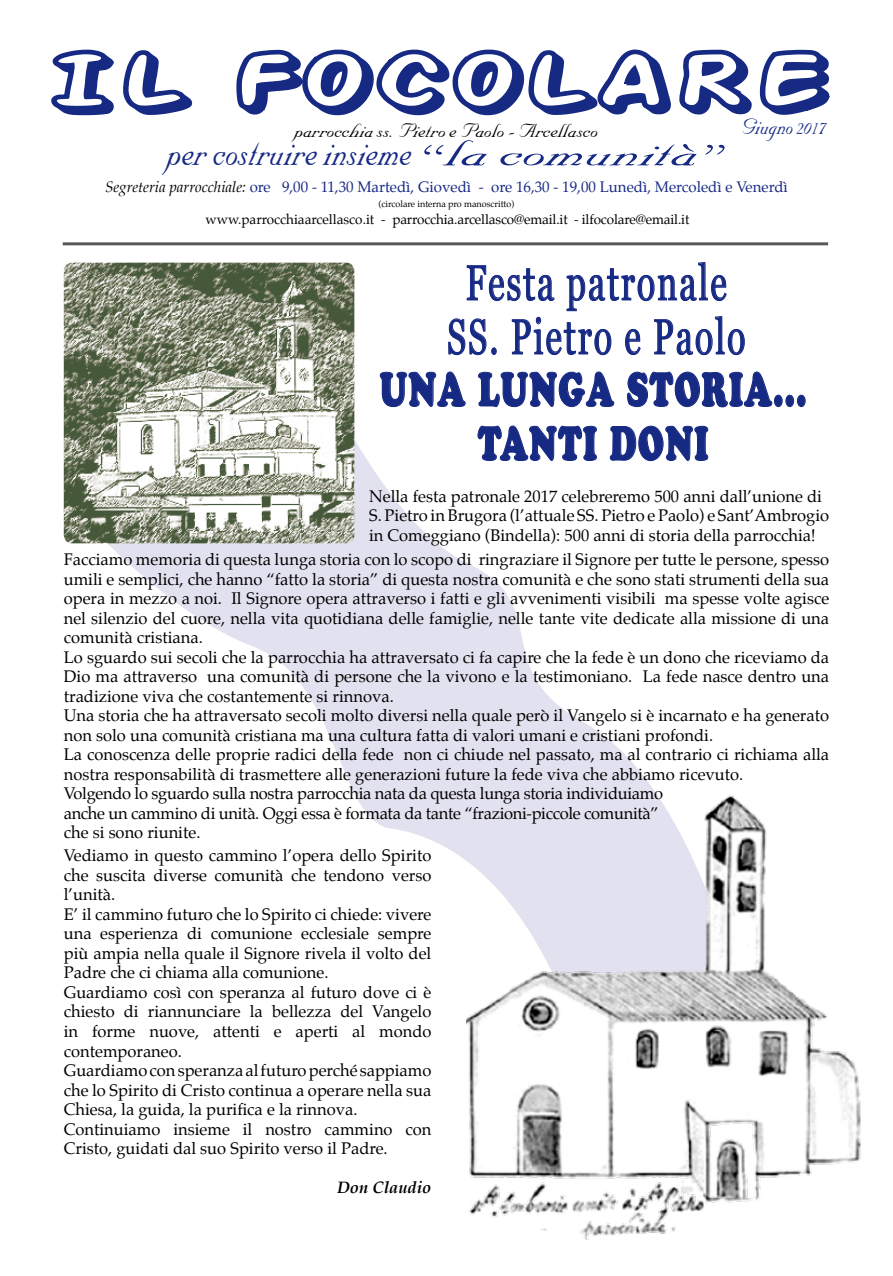
<style>
.page{position:relative;width:893px;height:1276px;background:#fff}
.page>*{position:absolute;margin:0;border:0;box-sizing:border-box;transform-origin:0 0}
.t1{font:79.5px "Action Man Shaded";color:#162983;scale:1.5 1}
.t2{font:49.5px/54px "Georgia";letter-spacing:.06em;color:#162983;text-align:center;scale:.69 1}
.t3{font:47.25px/54px "Cooper Black Std";letter-spacing:.05em;color:#162983;text-align:center;scale:.67 1}
.t4{font:46.2px "Nuptial Script";color:#162983;scale:.82 1}
.t5{font:27px "Nuptial Script";color:#162983;scale:.82 1}
.t6{font:22.5px "Nuptial Script";color:#000}
.t7{font:16.5px/19.5px "Palatino";color:#000}
.t8{font:italic 700 16.5px "Palatino";color:#000}
.t9{font:15px "Palatino";color:#162983}
.t10{font:13.5px "Palatino";letter-spacing:-.01em;color:#000}
.t11{font:9px "Palatino";color:#000}
.s1{font-style:italic;color:#000}
.s2{font-size:42.9px}
</style>
<div class="page">
<svg style="left:78px;top:345px;width:574px;height:515px"></svg>
<div style="left:355px;top:347px;width:470px;height:135px;background:#fff"></div>
<div style="left:774px;top:395px;width:8px;height:12px;border:1px solid #162983;border-radius:50%"></div>
<div style="left:786px;top:395px;width:8px;height:12px;border:1px solid #162983;border-radius:50%"></div>
<div style="left:797px;top:395px;width:8px;height:12px;border:1px solid #162983;border-radius:50%"></div>
<svg style="left:379px;top:262px;width:393px;height:250px"></svg>
<hr style="left:63px;top:242px;width:765px;height:3px;background:#58585a">
<svg style="left:51px;top:49px;width:63px;height:67px"></svg>
<svg style="left:123px;top:50px;width:70px;height:65px"></svg>
<svg style="left:236px;top:49px;width:594px;height:67px"></svg>
<img style="left:64px;top:263px;width:290px;height:280px">
<img style="left:466px;top:787px;width:394px;height:453px">
<h1 class="t1" style="left:44px;top:25px;width:525px">IL FOCOLARE</h1>
<h3 class="t6" style="left:295px;top:118px;width:305px">parrocchia ss. Pietro e Paolo - Arcellasco</h3>
<h3 class="t5" style="left:742px;top:111px;width:104px">Giugno 2017</h3>
<p class="t9" style="left:105px;top:174px;width:684px"><span class="s1">Segreteria parrocchiale:</span> ore 9,00 - 11,30 Martedì, Giovedì - ore 16,30 - 19,00 Lunedì, Mercoledì e Venerdì</p>
<p class="t11" style="left:378px;top:196px;width:137px">(circolare interna pro manoscritto)</p>
<h3 class="t4" style="left:167px;top:126px;width:682px">per costruire insieme <span class="s2">“la comunità”</span></h3>
<p class="t10" style="left:206px;top:208px;width:485px">www.parrocchiaarcellasco.it - parrocchia.arcellasco@email.it - ilfocolare@email.it</p>
<h2 class="t2" style="left:447px;top:257px;width:434px">Festa patronale<br>SS. Pietro e Paolo</h2>
<h3 class="t3" style="left:380px;top:362px;width:638px">UNA LUNGA STORIA...<br>TANTI DONI</h3>
<p class="t7" style="left:369px;top:486px;width:462px">Nella festa patronale 2017 celebreremo 500 anni dall’unione di<br>S. Pietro in Brugora (l’attuale SS. Pietro e Paolo) e Sant’Ambrogio in Comeggiano (Bindella): 500 anni di storia della parrocchia!</p>
<p class="t7" style="left:64px;top:549px;width:767px">Facciamo memoria di questa lunga storia con lo scopo di ringraziare il Signore per tutte le persone, spesso umili e semplici, che hanno “fatto la storia” di questa nostra comunità e che sono stati strumenti della sua opera in mezzo a noi. Il Signore opera attraverso i fatti e gli avvenimenti visibili ma spesse volte agisce nel silenzio del cuore, nella vita quotidiana delle famiglie, nelle tante vite dedicate alla missione di una comunità cristiana.<br>Lo sguardo sui secoli che la parrocchia ha attraversato ci fa capire che la fede è un dono che riceviamo da Dio ma attraverso una comunità di persone che la vivono e la testimoniano. La fede nasce dentro una tradizione viva che costantemente si rinnova.<br>Una storia che ha attraversato secoli molto diversi nella quale però il Vangelo si è incarnato e ha generato non solo una comunità cristiana ma una cultura fatta di valori umani e cristiani profondi.<br>La conoscenza delle proprie radici della fede non ci chiude nel passato, ma al contrario ci richiama alla nostra responsabilità di trasmettere alle generazioni future la fede viva che abbiamo ricevuto.<br>Volgendo lo sguardo sulla nostra parrocchia nata da questa lunga storia individuiamo<br>anche un cammino di unità. Oggi essa è formata da tante “frazioni-piccole comunità”<br>che si sono riunite.</p>
<p class="t7" style="left:64px;top:846px;width:369px">Vediamo in questo cammino l’opera dello Spirito che suscita diverse comunità che tendono verso l’unità.<br>E’ il cammino futuro che lo Spirito ci chiede: vivere una esperienza di comunione ecclesiale sempre più ampia nella quale il Signore rivela il volto del Padre che ci chiama alla comunione.<br>Guardiamo così con speranza al futuro dove ci è chiesto di riannunciare la bellezza del Vangelo in forme nuove, attenti e aperti al mondo contemporaneo.<br>Guardiamo con speranza al futuro perché sappiamo che lo Spirito di Cristo continua a operare nella sua Chiesa, la guida, la purifica e la rinnova.<br>Continuiamo insieme il nostro cammino con Cristo, guidati dal suo Spirito verso il Padre.</p>
<p class="t8" style="left:337px;top:1174px;width:96px">Don Claudio</p>
</div>
